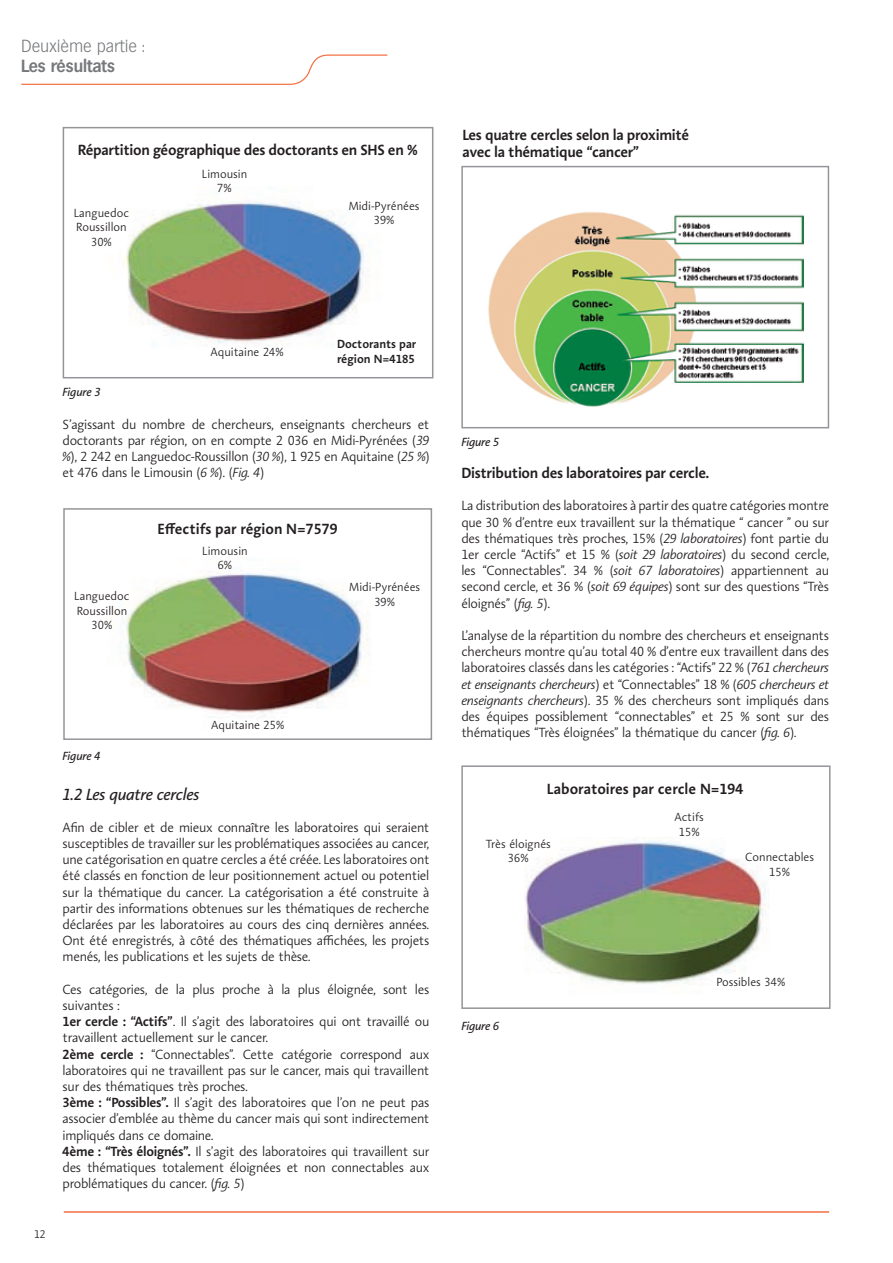
<style>
.page{position:relative;width:893px;height:1263px;background:#fff}
.page>*{position:absolute;margin:0;border:0;box-sizing:border-box;transform-origin:0 0}
.t1{font:200 17.1px "Hamburg";color:#76787b}
.t2{font:600 17.1px "Hamburg";color:#76787b}
.t3{font:italic 16.5px "Aroma No 2 LT Pro";letter-spacing:-.025em;color:#231f20}
.t4{font:600 15px/16.2px "Aroma No 2 LT Pro";letter-spacing:-.02em;color:#231f20}
.t5{font:600 15px "Aroma No 2 LT Pro";color:#231f20}
.t6{font:300 13.5px/16.2px "Aroma No 2 LT Pro";letter-spacing:-.02em;color:#231f20;text-align:justify}
.t7{font:300 12px/14.4px "Aroma No 2 LT Pro";color:#231f20;text-align:center}
.t8{font:italic 12px "Aroma No 2 LT Pro";letter-spacing:-.02em;color:#231f20}
.t9{font:600 12px/15px "Aroma No 2 LT Pro";color:#231f20}
.t10{font:300 11.25px "Aroma No 2 LT Pro";color:#231f20}
.s1{font-style:italic}
.s2{font-weight:600}
</style>
<div class="page">
<img style="left:124px;top:200px;width:241px;height:146px">
<img style="left:120px;top:571px;width:248px;height:147px">
<img style="left:524px;top:837px;width:245px;height:148px">
<div style="left:63px;top:508px;width:369px;height:232px;border:2px solid #939598"></div>
<div style="left:63px;top:127px;width:370px;height:251px;border:2px solid #939598"></div>
<div style="left:461px;top:765px;width:369px;height:244px;border:2px solid #939598"></div>
<svg style="left:21px;top:54px;width:367px;height:31px"></svg>
<hr style="left:64px;top:1211px;width:765px;height:2px;background:#f36f42">
<img style="left:488px;top:212px;width:316px;height:195px">
<div style="left:461px;top:166px;width:368px;height:262px;border:2px solid #939598"></div>
<p class="t1" style="left:21px;top:36px;width:125px">Deuxième partie :</p>
<p class="t2" style="left:21px;top:57px;width:95px">Les résultats</p>
<p class="t4" style="left:78px;top:141px;width:341px">Répartition géographique des doctorants en SHS en %</p>
<p class="t7" style="left:74px;top:205px;width:57px">Languedoc<br>Roussillon<br>30%</p>
<p class="t7" style="left:202px;top:166px;width:47px">Limousin<br>7%</p>
<p class="t7" style="left:349px;top:199px;width:72px">Midi-Pyrénées<br>39%</p>
<p class="t4" style="left:462px;top:127px;width:228px">Les quatre cercles selon la proximité avec la thématique “cancer”</p>
<p class="t7" style="left:211px;top:345px;width:75px">Aquitaine 24%</p>
<p class="t9" style="left:337px;top:336px;width:81px">Doctorants par région N=4185</p>
<p class="t8" style="left:63px;top:384px;width:40px">Figure 3</p>
<p class="t6" style="left:63px;top:416px;width:368px">S’agissant du nombre de chercheurs, enseignants chercheurs et doctorants par région, on en compte 2 036 en Midi-Pyrénées (<span class="s1">39 %</span>), 2 242 en Languedoc-Roussillon (<span class="s1">30 %</span>), 1 925 en Aquitaine (<span class="s1">25 %</span>) et 476 dans le Limousin (<span class="s1">6 %</span>). (<span class="s1">Fig. 4</span>)</p>
<p class="t5" style="left:157px;top:519px;width:182px">Effectifs par région N=7579</p>
<p class="t7" style="left:74px;top:589px;width:57px">Languedoc<br>Roussillon<br>30%</p>
<p class="t7" style="left:202px;top:543px;width:47px">Limousin<br>6%</p>
<p class="t7" style="left:349px;top:580px;width:72px">Midi-Pyrénées<br>39%</p>
<p class="t10" style="left:34px;top:1226px;width:13px">12</p>
<p class="t7" style="left:211px;top:718px;width:75px">Aquitaine 25%</p>
<p class="t8" style="left:63px;top:749px;width:40px">Figure 4</p>
<p class="t3" style="left:63px;top:784px;width:138px">1.2 Les quatre cercles</p>
<p class="t6" style="left:63px;top:819px;width:368px">Afin de cibler et de mieux connaître les laboratoires qui seraient susceptibles de travailler sur les problématiques associées au cancer, une catégorisation en quatre cercles a été créée. Les laboratoires ont été classés en fonction de leur positionnement actuel ou potentiel sur la thématique du cancer. La catégorisation a été construite à partir des informations obtenues sur les thématiques de recherche déclarées par les laboratoires au cours des cinq dernières années.<br>Ont été enregistrés, à côté des thématiques affichées, les projets menés, les publications et les sujets de thèse.</p>
<p class="t6" style="left:63px;top:981px;width:368px;text-align:left">Ces catégories, de la plus proche à la plus éloignée, sont les suivantes :<br><span class="s2">1er cercle : “Actifs”</span>. Il s’agit des laboratoires qui ont travaillé ou travaillent actuellement sur le cancer.<br><span class="s2">2ème cercle :</span> “Connectables”. Cette catégorie correspond aux laboratoires qui ne travaillent pas sur le cancer, mais qui travaillent sur des thématiques très proches.<br><span class="s2">3ème : “Possibles”.</span> Il s’agit des laboratoires que l’on ne peut pas associer d’emblée au thème du cancer mais qui sont indirectement impliqués dans ce domaine.<br><span class="s2">4ème : “Très éloignés”.</span> Il s’agit des laboratoires qui travaillent sur des thématiques totalement éloignées et non connectables aux problématiques du cancer. (<span class="s1">fig. 5</span>)</p>
<p class="t8" style="left:461px;top:434px;width:40px">Figure 5</p>
<p class="t4" style="left:461px;top:464px;width:249px">Distribution des laboratoires par cercle.</p>
<p class="t6" style="left:461px;top:497px;width:369px">La distribution des laboratoires à partir des quatre catégories montre que 30 % d’entre eux travaillent sur la thématique “ cancer ” ou sur des thématiques très proches, 15% (<span class="s1">29 laboratoires</span>) font partie du 1er cercle “Actifs” et 15 % (<span class="s1">soit 29 laboratoires</span>) du second cercle, les “Connectables”. 34 % (<span class="s1">soit 67 laboratoires</span>) appartiennent au second cercle, et 36 % (<span class="s1">soit 69 équipes</span>) sont sur des questions “Très éloignés” (<span class="s1">fig. 5</span>).</p>
<p class="t6" style="left:461px;top:627px;width:369px">L’analyse de la répartition du nombre des chercheurs et enseignants chercheurs montre qu’au total 40 % d’entre eux travaillent dans des laboratoires classés dans les catégories : “Actifs” 22 % (<span class="s1">761 chercheurs et enseignants chercheurs</span>) et “Connectables” 18 % (<span class="s1">605 chercheurs et enseignants chercheurs</span>). 35 % des chercheurs sont impliqués dans des équipes possiblement “connectables” et 25 % sont sur des thématiques “Très éloignées” la thématique du cancer (<span class="s1">fig. 6</span>).</p>
<p class="t5" style="left:547px;top:779px;width:198px">Laboratoires par cercle N=194</p>
<p class="t7" style="left:486px;top:836px;width:67px">Très éloignés<br>36%</p>
<p class="t8" style="left:461px;top:1018px;width:40px">Figure 6</p>
<p class="t7" style="left:674px;top:810px;width:31px">Actifs<br>15%</p>
<p class="t7" style="left:745px;top:850px;width:70px">Connectables<br>15%</p>
<p class="t7" style="left:716px;top:974px;width:70px">Possibles 34%</p>
</div>
